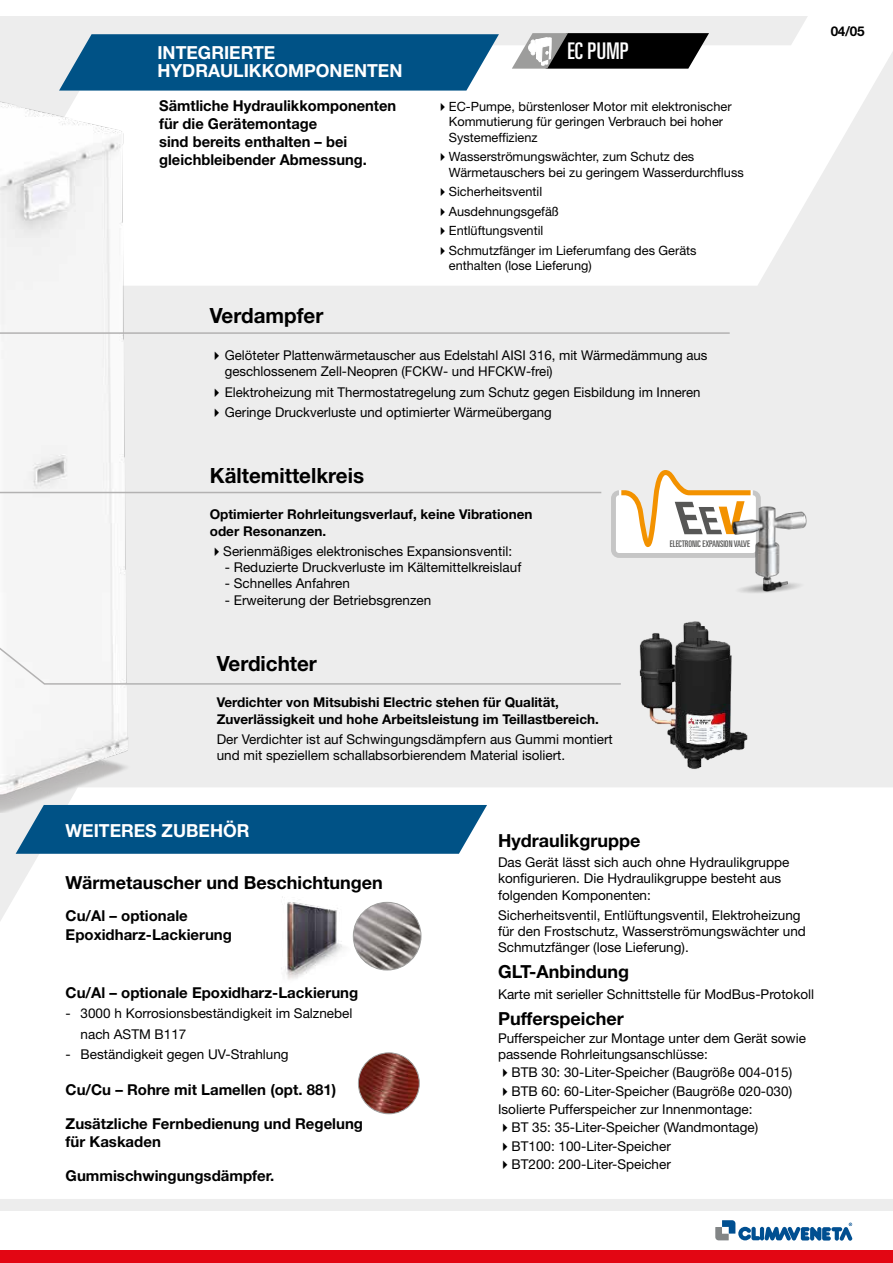
<style>
.page{position:relative;width:893px;height:1263px;background:#fff}
.page>*{position:absolute;margin:0;border:0;box-sizing:border-box;transform-origin:0 0}
.t1{font:ultra-condensed 22.95px "Univers";letter-spacing:.01em;color:#fff}
.t2{font:700 21px "Helvetica Neue LT Std";color:#000}
.t3{font:700 18px "Helvetica Neue LT Std";color:#000}
.t4{font:700 18px/18px "Helvetica Neue LT Std";color:#fff}
.t5{font:700 15px/18px "Helvetica Neue LT Std";color:#000}
.t6{font:13.5px/16.2px "Helvetica Neue LT Std";color:#000}
.t7{font:700 13.5px/16.2px "Helvetica Neue LT Std";color:#000}
.t8{font:12.75px/15.3px "Helvetica Neue LT Std";color:#000}
.t9{font:ultra-condensed 9.15px "Univers";color:#575756}
</style>
<div class="page">
<div style="left:0;top:16px;width:893px;height:1246px;background:#ededed"></div>
<div style="left:0;top:1212px;width:893px;height:51px;background:#fff"></div>
<svg style="left:715px;top:1220px;width:137px;height:21px"></svg>
<div style="left:0;top:1250px;width:893px;height:13px;background:#e30613"></div>
<div style="left:0;top:788px;width:893px;height:411px;background:#fff"></div>
<svg style="left:376px;top:45px;width:517px;height:241px;background:#fcfcfc"></svg>
<img style="left:0;top:91px;width:376px;height:721px">
<svg style="left:512px;top:33px;width:197px;height:36px;background:#3b3b3b"></svg>
<div style="left:531px;top:40px;width:4px;height:15px;border:1px solid #fff;border-radius:2px"></div>
<div style="left:529px;top:43px;width:8px;height:9px;background:#fff;border-radius:50%"></div>
<div style="left:528px;top:43px;width:10px;height:9px;border:1px solid #fff;border-radius:50%"></div>
<svg style="left:611px;top:470px;width:150px;height:88px"></svg>
<img style="left:723px;top:503px;width:84px;height:90px">
<svg style="left:789px;top:16px;width:104px;height:33px;background:#fdfdfd"></svg>
<svg style="left:59px;top:34px;width:440px;height:57px;background:#145f8f"></svg>
<svg style="left:16px;top:805px;width:471px;height:49px;background:#0f5c8d"></svg>
<hr style="left:0;top:332px;width:730px;height:2px;background:#b3b2b2">
<hr style="left:0;top:492px;width:601px;height:1px;background:#b3b2b2">
<svg style="left:0;top:611px;width:621px;height:74px"></svg>
<img style="left:639px;top:621px;width:109px;height:148px">
<img style="left:274px;top:897px;width:88px;height:92px">
<img style="left:353px;top:902px;width:68px;height:68px;border-radius:34px">
<div style="left:353px;top:902px;width:68px;height:68px;border:1px solid #9d9d9c;border-radius:50%"></div>
<img style="left:358px;top:1053px;width:61px;height:61px;border-radius:30px">
<div style="left:358px;top:1052px;width:62px;height:62px;border:1px solid #9d9d9c;border-radius:50%"></div>
<h3 class="t4" style="left:157px;top:43px;width:247px">INTEGRIERTE<br>HYDRAULIKKOMPONENTEN</h3>
<p class="t5" style="left:159px;top:97px;width:239px">Sämtliche Hydraulikkomponenten für die Gerätemontage<br>sind bereits enthalten – bei gleichbleibender Abmessung.</p>
<h1 class="t1" style="left:567px;top:38px;width:63px">EC PUMP</h1>
<p class="t8" style="left:449px;top:99px;width:284px;text-indent:-13px">✔EC-Pumpe, bürstenloser Motor mit elektronischer<br>Kommutierung für geringen Verbrauch bei hoher<br>Systemeffizienz</p>
<p class="t8" style="left:449px;top:149px;width:296px;text-indent:-13px">✔Wasserströmungswächter, zum Schutz des<br>Wärmetauschers bei zu geringem Wasserdurchfluss</p>
<p class="t8" style="left:436px;top:184px;width:108px">✔Sicherheitsventil</p>
<p class="t8" style="left:436px;top:203px;width:124px">✔Ausdehnungsgefäß</p>
<p class="t8" style="left:436px;top:223px;width:109px">✔Entlüftungsventil</p>
<p class="t8" style="left:449px;top:242px;width:249px;text-indent:-13px">✔Schmutzfänger im Lieferumfang des Geräts enthalten (lose Lieferung)</p>
<h2 class="t2" style="left:210px;top:303px;width:115px">Verdampfer</h2>
<p class="t6" style="left:225px;top:347px;width:484px;text-indent:-15px">✔Gelöteter Plattenwärmetauscher aus Edelstahl AISI 316, mit Wärmedämmung aus geschlossenem Zell-Neopren (FCKW- und HFCKW-frei)</p>
<p class="t6" style="left:210px;top:384px;width:492px">✔Elektroheizung mit Thermostatregelung zum Schutz gegen Eisbildung im Inneren</p>
<p class="t6" style="left:210px;top:404px;width:343px">✔Geringe Druckverluste und optimierter Wärmeübergang</p>
<h2 class="t2" style="left:210px;top:462px;width:156px">Kältemittelkreis</h2>
<p class="t7" style="left:210px;top:506px;width:324px">Optimierter Rohrleitungsverlauf, keine Vibrationen oder Resonanzen.</p>
<p class="t6" style="left:210px;top:543px;width:304px">✔Serienmäßiges elektronisches Expansionsventil:</p>
<p class="t6" style="left:225px;top:559px;width:298px">- Reduzierte Druckverluste im Kältemittelkreislauf</p>
<p class="t6" style="left:225px;top:575px;width:127px">- Schnelles Anfahren</p>
<p class="t6" style="left:225px;top:591px;width:208px">- Erweiterung der Betriebsgrenzen</p>
<h2 class="t2" style="left:217px;top:650px;width:102px">Verdichter</h2>
<p class="t7" style="left:217px;top:694px;width:384px">Verdichter von Mitsubishi Electric stehen für Qualität,<br>Zuverlässigkeit und hohe Arbeitsleistung im Teillastbereich.</p>
<p class="t6" style="left:217px;top:731px;width:398px">Der Verdichter ist auf Schwingungsdämpfern aus Gummi montiert und mit speziellem schallabsorbierendem Material isoliert.</p>
<p class="t9" style="left:670px;top:538px;width:82px">ELECTRONIC EXPANSION VALVE</p>
<p class="t7" style="left:831px;top:23px;width:35px">04/05</p>
<h3 class="t4" style="left:66px;top:821px;width:185px">WEITERES ZUBEHÖR</h3>
<h3 class="t3" style="left:66px;top:871px;width:319px">Wärmetauscher und Beschichtungen</h3>
<p class="t5" style="left:66px;top:906px;width:168px;line-height:19.2px">Cu/Al – optionale<br>Epoxidharz-Lackierung</p>
<p class="t5" style="left:66px;top:983px;width:294px">Cu/Al – optionale Epoxidharz-Lackierung</p>
<p class="t6" style="left:81px;top:1003px;width:273px;line-height:20.4px;text-indent:-15px">- 3000 h Korrosionsbeständigkeit im Salznebel nach ASTM B117</p>
<p class="t6" style="left:66px;top:1046px;width:225px">- Beständigkeit gegen UV-Strahlung</p>
<p class="t5" style="left:66px;top:1080px;width:272px">Cu/Cu – Rohre mit Lamellen (opt. 881)</p>
<p class="t5" style="left:66px;top:1114px;width:299px">Zusätzliche Fernbedienung und Regelung für Kaskaden</p>
<p class="t5" style="left:66px;top:1166px;width:210px">Gummischwingungsdämpfer.</p>
<h3 class="t3" style="left:498px;top:829px;width:144px">Hydraulikgruppe</h3>
<p class="t6" style="left:498px;top:854px;width:293px">Das Gerät lässt sich auch ohne Hydraulikgruppe konfigurieren. Die Hydraulikgruppe besteht aus folgenden Komponenten:</p>
<p class="t6" style="left:498px;top:907px;width:309px">Sicherheitsventil, Entlüftungsventil, Elektroheizung für den Frostschutz, Wasserströmungswächter und<br>Schmutzfänger (lose Lieferung).</p>
<h3 class="t3" style="left:498px;top:961px;width:133px">GLT-Anbindung</h3>
<p class="t6" style="left:498px;top:986px;width:318px">Karte mit serieller Schnittstelle für ModBus-Protokoll</p>
<h3 class="t3" style="left:498px;top:1007px;width:127px">Pufferspeicher</h3>
<p class="t6" style="left:498px;top:1030px;width:310px">Pufferspeicher zur Montage unter dem Gerät sowie passende Rohrleitungsanschlüsse:</p>
<p class="t6" style="left:498px;top:1064px;width:296px">✔BTB 30: 30-Liter-Speicher (Baugröße 004-015)</p>
<p class="t6" style="left:498px;top:1082px;width:296px;line-height:18.3px">✔BTB 60: 60-Liter-Speicher (Baugröße 020-030)<br>Isolierte Pufferspeicher zur Innenmontage:</p>
<p class="t6" style="left:498px;top:1119px;width:262px">✔BT 35: 35-Liter-Speicher (Wandmontage)</p>
<p class="t6" style="left:498px;top:1138px;width:174px">✔BT100: 100-Liter-Speicher</p>
<p class="t6" style="left:498px;top:1156px;width:174px">✔BT200: 200-Liter-Speicher</p>
</div>
